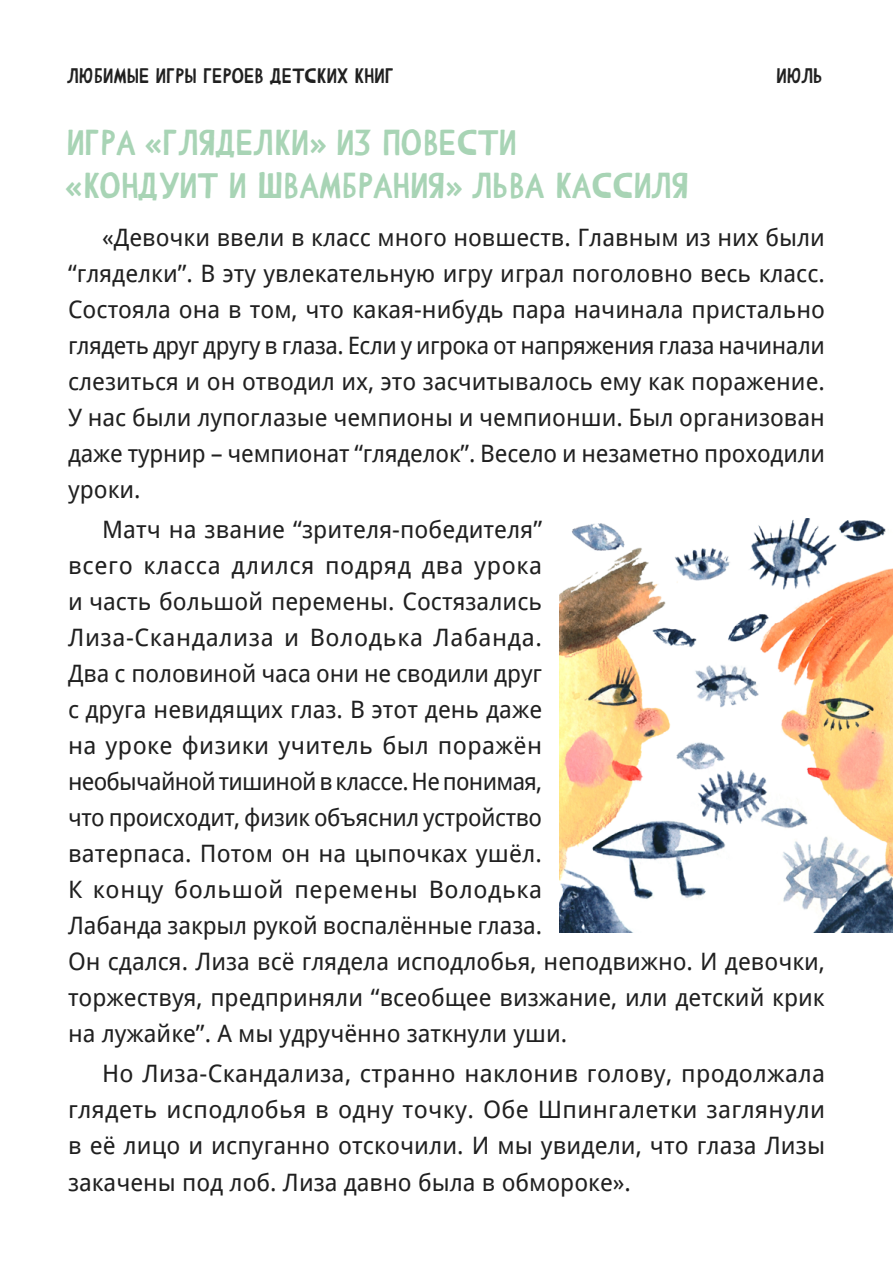
<style>
.page{position:relative;width:893px;height:1263px;background:#fff}
.page>*{position:absolute;margin:0;border:0;box-sizing:border-box;transform-origin:0 0}
.t1{font:36px/43.2px "Comic CAT";color:#a8d4b5}
.t2{font:24px/36px "Droid Sans";color:#202020;text-align:justify}
.t3{font:21px "Comic CAT";color:#212121}
</style>
<div class="page">
<img style="left:559px;top:519px;width:334px;height:413px">
<p class="t3" style="left:68px;top:65px;width:328px">Любимые игры героев детских книг</p>
<p class="t3" style="left:777px;top:65px;width:48px">июль</p>
<h1 class="t1" style="left:68px;top:121px;width:624px">Игра «Гляделки» из повести<br>«Кондуит и Швамбрания» Льва Кассиля</h1>
<p class="t2" style="left:68px;top:219px;width:758px;text-indent:34px">«Девочки ввели в класс много новшеств. Главным из них были “гляделки”. В эту увлекательную игру играл поголовно весь класс.<br>Состояла она в том, что какая-нибудь пара начинала пристально глядеть друг другу в глаза. Если у игрока от напряжения глаза начинали слезиться и он отводил их, это засчитывалось ему как поражение.<br>У нас были лупоглазые чемпионы и чемпионши. Был организован даже турнир – чемпионат “гляделок”. Весело и незаметно проходили уроки.</p>
<p class="t2" style="left:68px;top:511px;width:758px;text-align:left;text-indent:34px">Матч на звание “зрителя-победителя”<br>всего класса длился подряд два урока<br>и часть большой перемены. Состязались<br>Лиза-Скандализа и Володька Лабанда.<br>Два с половиной часа они не сводили друг<br>с друга невидящих глаз. В этот день даже<br>на уроке физики учитель был поражён<br>необычайной тишиной в классе. Не понимая,<br>что происходит, физик объяснил устройство<br>ватерпаса. Потом он на цыпочках ушёл.<br>К концу большой перемены Володька<br>Лабанда закрыл рукой воспалённые глаза.<br>Он сдался. Лиза всё глядела исподлобья, неподвижно. И девочки, торжествуя, предприняли “всеобщее визжание, или детский крик на лужайке”. А мы удручённо заткнули уши.</p>
<p class="t2" style="left:68px;top:1055px;width:759px;text-indent:34px">Но Лиза-Скандализа, странно наклонив голову, продолжала глядеть исподлобья в одну точку. Обе Шпингалетки заглянули в её лицо и испуганно отскочили. И мы увидели, что глаза Лизы закачены под лоб. Лиза давно была в обмороке».</p>
</div>
